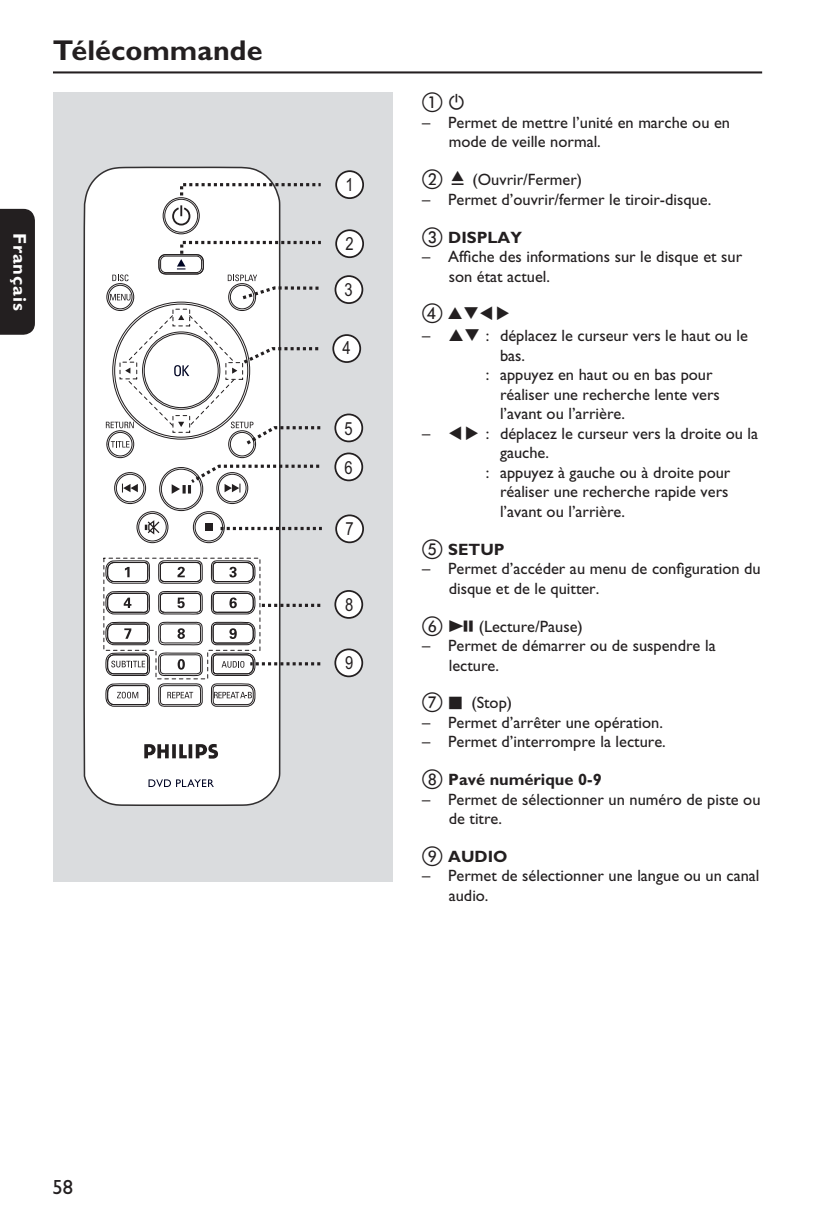
<style>
.page{position:relative;width:815px;height:1224px;background:#fff}
.page>*{position:absolute;margin:0;border:0;box-sizing:border-box;transform-origin:0 0}
.t1{font:700 28.8px "Gill Sans Std";color:#231f20}
.t2{font:20.6px "Philips Pi Roman";color:#231f20}
.t3{font:20.6px "Gill Sans Std";color:#231f20}
.t4{font:700 18.4px "Gill Sans Std";letter-spacing:.05em;color:#fff}
.t5{font:18px "Arial Narrow";color:#231f20}
.t6{font:16.4px/19.4px "Gill Sans Std";color:#231f20}
.t7{font:700 16.4px "Gill Sans Std";color:#231f20}
.s1{font-family:"Philips Pi Roman";font-weight:400;font-size:20.6px}
.s2{font-family:"Philips Pi Roman";font-size:20.6px}
.s3{font-family:"Sony PS Common"}
</style>
<div class="page">
<div style="left:0;top:209px;width:35px;height:126px;background:#231f20"></div>
<hr style="left:53px;top:71px;width:709px;height:2px;background:#231f20">
<div style="left:53px;top:92px;width:339px;height:789px;background:#dadcde"></div>
<svg style="left:83px;top:167px;width:198px;height:639px;background:#f4f4f4"></svg>
<div style="left:163px;top:197px;width:37px;height:37px;border:1px solid #231f20;border-radius:50%"></div>
<div style="left:228px;top:430px;width:28px;height:28px;border:1px solid #231f20;border-radius:50%"></div>
<div style="left:228px;top:283px;width:28px;height:28px;border:1px solid #231f20;border-radius:50%"></div>
<div style="left:106px;top:430px;width:28px;height:28px;border:1px solid #231f20;border-radius:50%"></div>
<div style="left:106px;top:283px;width:28px;height:28px;border:1px solid #231f20;border-radius:50%"></div>
<div style="left:164px;top:199px;width:34px;height:33px;border:1px solid #231f20;border-radius:50%"></div>
<div style="left:230px;top:432px;width:24px;height:24px;border:1px solid #231f20;border-radius:50%"></div>
<div style="left:108px;top:432px;width:24px;height:24px;border:1px solid #231f20;border-radius:50%"></div>
<div style="left:108px;top:285px;width:24px;height:24px;border:1px solid #231f20;border-radius:50%"></div>
<div style="left:230px;top:285px;width:24px;height:24px;border:1px solid #231f20;border-radius:50%"></div>
<div style="left:195px;top:513px;width:28px;height:28px;border:1px solid #231f20;border-radius:50%"></div>
<div style="left:161px;top:469px;width:40px;height:40px;border:1px solid #231f20;border-radius:50%"></div>
<div style="left:218px;top:474px;width:28px;height:28px;border:1px solid #231f20;border-radius:50%"></div>
<div style="left:138px;top:513px;width:28px;height:28px;border:1px solid #231f20;border-radius:50%"></div>
<div style="left:116px;top:474px;width:28px;height:28px;border:1px solid #231f20;border-radius:50%"></div>
<div style="left:114px;top:472px;width:32px;height:32px;border:1px solid #231f20;border-radius:50%"></div>
<div style="left:159px;top:467px;width:44px;height:44px;border:1px solid #231f20;border-radius:50%"></div>
<div style="left:216px;top:472px;width:32px;height:32px;border:1px solid #231f20;border-radius:50%"></div>
<div style="left:193px;top:511px;width:32px;height:32px;border:1px solid #231f20;border-radius:50%"></div>
<div style="left:136px;top:511px;width:32px;height:32px;border:1px solid #231f20;border-radius:50%"></div>
<svg style="left:122px;top:483px;width:16px;height:9px"></svg>
<svg style="left:112px;top:274px;width:17px;height:7px"></svg>
<svg style="left:110px;top:294px;width:20px;height:6px"></svg>
<svg style="left:172px;top:205px;width:18px;height:20px"></svg>
<svg style="left:149px;top:779px;width:65px;height:8px"></svg>
<svg style="left:144px;top:743px;width:74px;height:15px"></svg>
<div style="left:205px;top:523px;width:8px;height:8px;background:#231f20"></div>
<svg style="left:145px;top:520px;width:14px;height:14px"></svg>
<svg style="left:106px;top:314px;width:215px;height:133px"></svg>
<svg style="left:172px;top:463px;width:148px;height:31px"></svg>
<div style="left:333px;top:335px;width:27px;height:27px;background:#fff;border-radius:50%"></div>
<div style="left:332px;top:334px;width:29px;height:29px;border:2px solid #231f20;border-radius:50%"></div>
<div style="left:335px;top:276px;width:27px;height:27px;background:#fff;border-radius:50%"></div>
<div style="left:335px;top:275px;width:28px;height:29px;border:2px solid #231f20;border-radius:50%"></div>
<div style="left:335px;top:453px;width:27px;height:27px;background:#fff;border-radius:50%"></div>
<div style="left:334px;top:452px;width:29px;height:29px;border:2px solid #231f20;border-radius:50%"></div>
<svg style="left:221px;top:527px;width:101px;height:3px"></svg>
<div style="left:336px;top:515px;width:27px;height:27px;background:#fff;border-radius:50%"></div>
<div style="left:335px;top:514px;width:29px;height:29px;border:2px solid #231f20;border-radius:50%"></div>
<div style="left:335px;top:649px;width:27px;height:27px;background:#fff;border-radius:50%"></div>
<div style="left:334px;top:648px;width:29px;height:29px;border:2px solid #231f20;border-radius:50%"></div>
<svg style="left:103px;top:557px;width:217px;height:150px"></svg>
<div style="left:335px;top:591px;width:27px;height:27px;background:#fff;border-radius:50%"></div>
<div style="left:334px;top:590px;width:29px;height:28px;border:2px solid #231f20;border-radius:50%"></div>
<div style="left:336px;top:171px;width:27px;height:27px;background:#fff;border-radius:50%"></div>
<div style="left:335px;top:170px;width:29px;height:29px;border:2px solid #231f20;border-radius:50%"></div>
<svg style="left:178px;top:181px;width:143px;height:18px"></svg>
<div style="left:335px;top:414px;width:27px;height:27px;background:#fff;border-radius:50%"></div>
<div style="left:334px;top:413px;width:29px;height:29px;border:2px solid #231f20;border-radius:50%"></div>
<svg style="left:157px;top:239px;width:164px;height:63px"></svg>
<div style="left:336px;top:230px;width:27px;height:27px;background:#fff;border-radius:50%"></div>
<div style="left:335px;top:229px;width:29px;height:29px;border:2px solid #231f20;border-radius:50%"></div>
<h1 class="t1" style="left:53px;top:40px;width:211px">Télécommande</h1>
<p class="t4" style="left:26px;top:233px;width:79px;rotate:90deg">Français</p>
<p class="t5" style="left:345px;top:174px;width:10px">1</p>
<p class="t5" style="left:345px;top:233px;width:10px">2</p>
<p class="t5" style="left:345px;top:279px;width:10px">3</p>
<p class="t5" style="left:342px;top:337px;width:10px">4</p>
<p class="t5" style="left:345px;top:418px;width:10px">5</p>
<p class="t5" style="left:345px;top:457px;width:10px">6</p>
<p class="t5" style="left:345px;top:518px;width:10px">7</p>
<p class="t5" style="left:345px;top:594px;width:10px">8</p>
<p class="t5" style="left:345px;top:652px;width:10px">9</p>
<p class="t2" style="left:422px;top:92px;width:22px">A</p>
<p class="t6" style="left:449px;top:114px;width:283px;text-indent:-27px">– Permet de mettre l’unité en marche ou en mode de veille normal.</p>
<p class="t2" style="left:422px;top:169px;width:22px">B</p>
<p class="t6" style="left:472px;top:172px;width:111px">(Ouvrir/Fermer)</p>
<p class="t6" style="left:422px;top:191px;width:291px">– Permet d’ouvrir/fermer le tiroir-disque.</p>
<p class="t7" style="left:422px;top:231px;width:101px"><span class="s1">C</span> DISPLAY</p>
<p class="t6" style="left:449px;top:248px;width:295px;text-indent:-27px">– Affiche des informations sur le disque et sur son état actuel.</p>
<p class="t2" style="left:422px;top:303px;width:22px">D</p>
<p class="t6" style="left:422px;top:328px;width:10px">–</p>
<p class="t6" style="left:486px;top:328px;width:264px">: déplacez le curseur vers le haut ou le</p>
<p class="t6" style="left:500px;top:347px;width:27px">bas.</p>
<p class="t6" style="left:486px;top:367px;width:228px">: appuyez en haut ou en bas pour</p>
<p class="t6" style="left:500px;top:386px;width:221px">réaliser une recherche lente vers</p>
<p class="t6" style="left:500px;top:406px;width:127px">l’avant ou l’arrière.</p>
<p class="t6" style="left:422px;top:425px;width:10px">–</p>
<p class="t6" style="left:486px;top:425px;width:274px">: déplacez le curseur vers la droite ou la</p>
<p class="t6" style="left:500px;top:445px;width:51px">gauche.</p>
<p class="t6" style="left:486px;top:464px;width:246px">: appuyez à gauche ou à droite pour</p>
<p class="t6" style="left:500px;top:484px;width:230px">réaliser une recherche rapide vers</p>
<p class="t6" style="left:500px;top:503px;width:127px">l’avant ou l’arrière.</p>
<p class="t7" style="left:422px;top:543px;width:84px"><span class="s1">E</span> SETUP</p>
<p class="t6" style="left:449px;top:560px;width:314px;text-indent:-27px">– Permet d’accéder au menu de configuration du disque et de le quitter.</p>
<p class="t6" style="left:422px;top:618px;width:162px"><span class="s2">F</span> <span class="s3">u</span> (Lecture/Pause)</p>
<p class="t6" style="left:449px;top:637px;width:268px;text-indent:-27px">– Permet de démarrer ou de suspendre la lecture.</p>
<p class="t2" style="left:422px;top:692px;width:22px">G</p>
<p class="t6" style="left:471px;top:695px;width:42px">(Stop)</p>
<p class="t6" style="left:422px;top:714px;width:242px">– Permet d’arrêter une opération.</p>
<p class="t6" style="left:422px;top:733px;width:245px">– Permet d’interrompre la lecture.</p>
<p class="t7" style="left:422px;top:773px;width:181px"><span class="s1">H</span> Pavé numérique 0-9</p>
<p class="t6" style="left:449px;top:791px;width:313px;text-indent:-27px">– Permet de sélectionner un numéro de piste ou de titre.</p>
<p class="t7" style="left:422px;top:850px;width:87px"><span class="s1">I</span> AUDIO</p>
<p class="t6" style="left:449px;top:868px;width:312px;text-indent:-27px">– Permet de sélectionner une langue ou un canal audio.</p>
<p class="t3" style="left:53px;top:1179px;width:22px">58</p>
</div>
